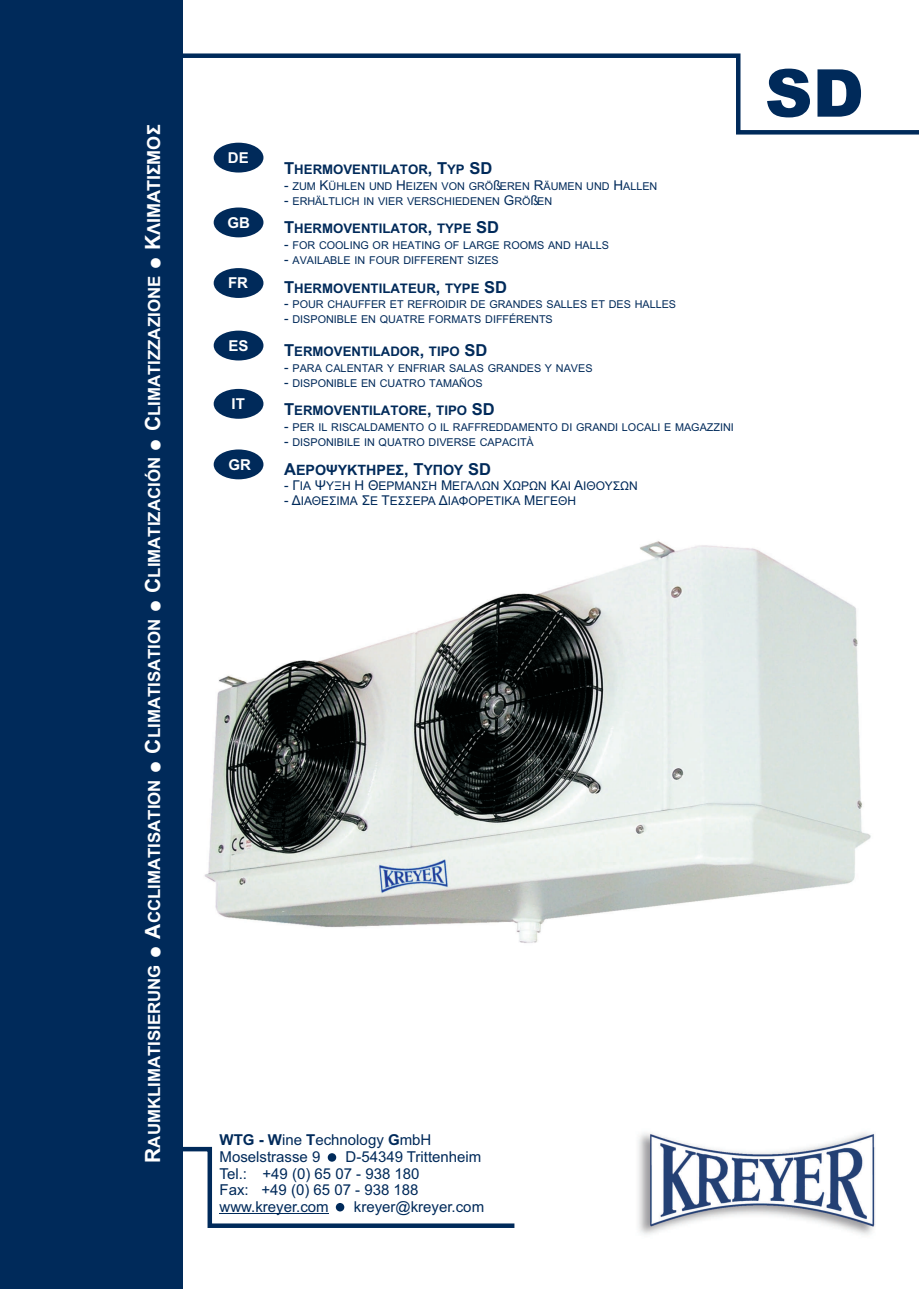
<style>
.page{position:relative;width:919px;height:1289px;background:#fff}
.page>*{position:absolute;margin:0;border:0;box-sizing:border-box;transform-origin:0 0}
.t1{font:900 66px "Arial";color:#002a5a}
.t2{font:700 16.8px "Arial";color:#fff}
.t3{font:15px/16.8px "Arial";color:#002a5a}
.t4{font:700 15px "Arial";color:#fff}
.t5{font:700 14.25px "Arial";color:#002a5a}
.t6{font:700 13.2px "Arial";color:#002a5a}
.t7{font:12px "Arial";color:#002a5a}
.t8{font:12px "Gulim";color:#fff}
.t9{font:10.8px "Arial";color:#002a5a}
.s1{font-size:21px}
.s2{font-size:18px}
.s3{font-size:16.5px}
.s4{font-size:13.5px}
.s5{font-weight:700}
</style>
<div class="page">
<div style="left:0;top:1px;width:182px;height:1287px;background:#002a5a"></div>
<div style="left:214px;top:143px;width:49px;height:29px;background:#002a5a;border-radius:50%"></div>
<div style="left:214px;top:207px;width:49px;height:30px;background:#002a5a;border-radius:50%"></div>
<div style="left:214px;top:268px;width:49px;height:30px;background:#002a5a;border-radius:50%"></div>
<div style="left:214px;top:330px;width:49px;height:30px;background:#002a5a;border-radius:50%"></div>
<div style="left:214px;top:389px;width:49px;height:30px;background:#002a5a;border-radius:50%"></div>
<div style="left:214px;top:449px;width:49px;height:30px;background:#002a5a;border-radius:50%"></div>
<img style="left:638px;top:1133px;width:237px;height:102px">
<svg style="left:182px;top:1144px;width:333px;height:86px"></svg>
<hr style="left:219px;top:1213px;width:110px;height:1px;background:#002a5a">
<div style="left:328px;top:1153px;width:8px;height:8px;background:#002a5a;border-radius:50%"></div>
<div style="left:336px;top:1202px;width:8px;height:9px;background:#002a5a;border-radius:50%"></div>
<svg style="left:182px;top:51px;width:736px;height:86px"></svg>
<img style="left:204px;top:541px;width:667px;height:402px">
<h2 class="t2" style="left:148px;top:1162px;width:1039px;rotate:-90deg"><span class="s1">R</span>AUMKLIMATISIERUNG <span class="s1">A</span>CCLIMATISATION <span class="s1">C</span>LIMATISATION <span class="s1">C</span>LIMATIZACIÓN <span class="s1">C</span>LIMATIZZAZIONE <span class="s1">Κ</span><span class="s2">ΛΙΜΑΤΙΣΜΟΣ</span></h2>
<p class="t8" style="left:150px;top:269px;width:13px;rotate:-90deg">●</p>
<p class="t8" style="left:150px;top:450px;width:13px;rotate:-90deg">●</p>
<p class="t8" style="left:150px;top:612px;width:13px;rotate:-90deg">●</p>
<p class="t8" style="left:150px;top:773px;width:13px;rotate:-90deg">●</p>
<p class="t8" style="left:150px;top:957px;width:13px;rotate:-90deg">●</p>
<h3 class="t4" style="left:228px;top:152px;width:22px">DE</h3>
<h3 class="t4" style="left:227px;top:217px;width:24px">GB</h3>
<h3 class="t4" style="left:228px;top:277px;width:21px">FR</h3>
<h3 class="t4" style="left:228px;top:340px;width:22px">ES</h3>
<h3 class="t4" style="left:231px;top:398px;width:15px">IT</h3>
<h3 class="t4" style="left:228px;top:459px;width:24px">GR</h3>
<p class="t6" style="left:284px;top:164px;width:209px"><span class="s3">T</span>HERMOVENTILATOR<span class="s3">, T</span>YP <span class="s3">SD</span></p>
<p class="t9" style="left:284px;top:182px;width:374px"><span class="s4">-</span> ZUM <span class="s4">K</span>ÜHLEN UND <span class="s4">H</span>EIZEN VON GRÖ<span class="s4">ß</span>EREN <span class="s4">R</span>ÄUMEN UND <span class="s4">H</span>ALLEN</p>
<p class="t9" style="left:284px;top:197px;width:269px"><span class="s4">-</span> ERHÄLTLICH IN VIER VERSCHIEDENEN <span class="s4">G</span>RÖ<span class="s4">ß</span>EN</p>
<p class="t6" style="left:284px;top:224px;width:216px"><span class="s3">T</span>HERMOVENTILATOR<span class="s3">,</span> TYPE <span class="s3">SD</span></p>
<p class="t9" style="left:284px;top:241px;width:326px"><span class="s4">-</span> FOR COOLING OR HEATING OF LARGE ROOMS AND HALLS</p>
<p class="t9" style="left:284px;top:256px;width:216px"><span class="s4">-</span> AVAILABLE IN FOUR DIFFERENT SIZES</p>
<p class="t6" style="left:284px;top:283px;width:224px"><span class="s3">T</span>HERMOVENTILATEUR<span class="s3">,</span> TYPE <span class="s3">SD</span></p>
<p class="t9" style="left:284px;top:300px;width:393px"><span class="s4">-</span> POUR CHAUFFER ET REFROIDIR DE GRANDES SALLES ET DES HALLES</p>
<p class="t9" style="left:284px;top:315px;width:270px"><span class="s4">-</span> DISPONIBLE EN QUATRE FORMATS DIFFÉRENTS</p>
<p class="t6" style="left:284px;top:346px;width:204px"><span class="s3">T</span>ERMOVENTILADOR<span class="s3">,</span> TIPO <span class="s3">SD</span></p>
<p class="t9" style="left:284px;top:364px;width:310px"><span class="s4">-</span> PARA CALENTAR Y ENFRIAR SALAS GRANDES Y NAVES</p>
<p class="t9" style="left:284px;top:379px;width:200px"><span class="s4">-</span> DISPONIBLE EN CUATRO TAMAÑOS</p>
<p class="t6" style="left:284px;top:406px;width:212px"><span class="s3">T</span>ERMOVENTILATORE<span class="s3">,</span> TIPO <span class="s3">SD</span></p>
<p class="t9" style="left:284px;top:423px;width:451px"><span class="s4">-</span> PER IL RISCALDAMENTO O IL RAFFREDDAMENTO DI GRANDI LOCALI E MAGAZZINI</p>
<p class="t9" style="left:284px;top:438px;width:251px"><span class="s4">-</span> DISPONIBILE IN QUATRO DIVERSE CAPACITÀ</p>
<h3 class="t5" style="left:284px;top:464px;width:208px"><span class="s3">Α</span>ΕΡΟΨΥΚΤΗΡΕΣ<span class="s3">, Τ</span>ΥΠΟΥ <span class="s3">SD</span></h3>
<p class="t7" style="left:284px;top:481px;width:355px"><span class="s4">- Γ</span>ΙΑ <span class="s4">Ψ</span>ΥΞΗ <span class="s4">Η Θ</span>ΕΡΜΑΝΣΗ <span class="s4">Μ</span>ΕΓΑΛΩΝ <span class="s4">Χ</span>ΩΡΩΝ <span class="s4">Κ</span>ΑΙ <span class="s4">Α</span>ΙΘΟΥΣΩΝ</p>
<p class="t7" style="left:284px;top:496px;width:293px"><span class="s4">- Δ</span>ΙΑΘΕΣΙΜΑ <span class="s4">Σ</span>Ε <span class="s4">Τ</span>ΕΣΣΕΡΑ <span class="s4">Δ</span>ΙΑΦΟΡΕΤΙΚΑ <span class="s4">Μ</span>ΕΓΕΘΗ</p>
<h1 class="t1" style="left:764px;top:69px;width:100px">SD</h1>
<h3 class="t3" style="left:219px;top:1132px;width:213px"><span class="s5">WTG - W</span>ine <span class="s5">T</span>echnology <span class="s5">G</span>mbH<br>Moselstrasse 9</h3>
<h3 class="t3" style="left:219px;top:1149px;width:263px;text-indent:126px">D-54349 Trittenheim<br>Tel.: +49 (0) 65 07 - 938 180<br>Fax: +49 (0) 65 07 - 938 188 www.kreyer.com</h3>
<h3 class="t3" style="left:354px;top:1199px;width:132px">kreyer@kreyer.com</h3>
</div>
